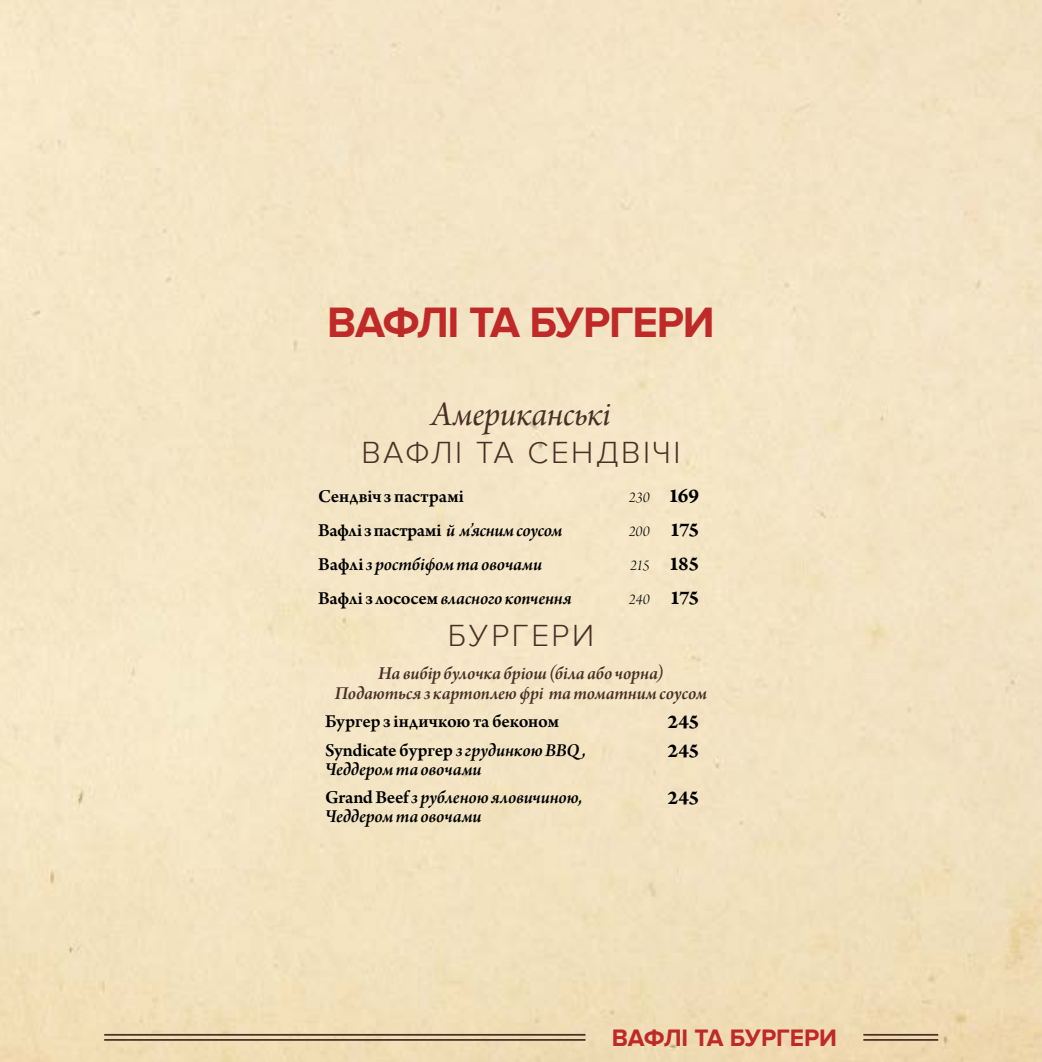
<style>
.page{position:relative;width:1042px;height:1062px;background:#fff}
.page>*{position:absolute;margin:0;border:0;box-sizing:border-box;transform-origin:0 0}
.t1{font:700 43.75px "Proxima Nova";letter-spacing:-.035em;color:#bf2928}
.t2{font:36.75px "Arno Pro Italic Subhead";letter-spacing:-.01em;color:#493027}
.t3{font:300 31.5px "Proxima Nova";letter-spacing:.08em;color:#493027}
.t4{font:700 24.5px "Proxima Nova";letter-spacing:-.01em;color:#bf2928}
.t5{font:700 21px "Arno Pro";letter-spacing:-.01em;color:#000}
.t6{font:19.25px/19.2px "Arno Pro Smbd Italic Subhead";letter-spacing:-.01em;color:#000}
.t7{font:600 19.25px "Arno Pro";letter-spacing:-.01em;color:#000}
.t8{font:19.25px/19.2px "Arno Pro Smbd Italic Subhead";letter-spacing:-.01em;color:#493027;text-align:center}
.t9{font:15.75px "Arno Pro Light Italic Display";letter-spacing:-.01em;color:#000}
.s1{font-family:"Arno Pro";font-weight:700;font-size:21px}
.s2{font-family:"Arno Pro Smbd Italic Subhead";font-weight:400}
.s3{font-family:"Arno Pro";font-weight:600}
</style>
<div class="page">
<img style="left:0;top:0;width:1042px;height:1062px">
<hr style="left:104px;top:1034px;width:481px;height:1px;background:#493027">
<hr style="left:104px;top:1039px;width:481px;height:1px;background:#493027">
<hr style="left:863px;top:1034px;width:75px;height:1px;background:#493027">
<hr style="left:863px;top:1039px;width:75px;height:1px;background:#493027">
<h1 class="t1" style="left:327px;top:297px;width:389px">ВАФЛІ ТА БУРГЕРИ</h1>
<h2 class="t2" style="left:431px;top:393px;width:181px">Американські</h2>
<h3 class="t3" style="left:361px;top:434px;width:321px">ВАФЛІ ТА СЕНДВІЧІ</h3>
<p class="t7" style="left:318px;top:485px;width:147px">Сендвіч з пастрамі</p>
<p class="t9" style="left:629px;top:488px;width:72px">230 <span class="s1">169</span></p>
<p class="t7" style="left:318px;top:519px;width:246px">Вафлі з пастрамі <span class="s2">й м’ясним соусом</span></p>
<p class="t9" style="left:629px;top:522px;width:72px">200 <span class="s1">175</span></p>
<p class="t6" style="left:318px;top:555px;width:225px"><span class="s3">Вафлі</span> з ростбіфом та овочами</p>
<p class="t9" style="left:630px;top:556px;width:70px">215 <span class="s1">185</span></p>
<p class="t6" style="left:318px;top:590px;width:255px"><span class="s3">Вафлі з лососем</span> власного копчення</p>
<p class="t9" style="left:629px;top:590px;width:72px">240 <span class="s1">175</span></p>
<h3 class="t3" style="left:448px;top:617px;width:148px">БУРГЕРИ</h3>
<p class="t8" style="left:335px;top:665px;width:373px">На вибір булочка бріош (біла або чорна)<br>Подаються з картоплею фрі та томатним соусом</p>
<p class="t7" style="left:325px;top:709px;width:235px">Бургер з індичкою та беконом</p>
<p class="t5" style="left:667px;top:709px;width:33px">245</p>
<p class="t7" style="left:325px;top:739px;width:262px">Syndicate бургер <span class="s2">з грудинкою BBQ ,</span></p>
<p class="t6" style="left:325px;top:760px;width:158px">Чеддером та овочами</p>
<p class="t5" style="left:667px;top:738px;width:33px">245</p>
<p class="t6" style="left:325px;top:788px;width:258px"><span class="s3">Grand Beef</span> з рубленою яловичиною,<br>Чеддером та овочами</p>
<p class="t5" style="left:667px;top:785px;width:33px">245</p>
<p class="t4" style="left:612px;top:1023px;width:227px">ВАФЛІ ТА БУРГЕРИ</p>
</div>
